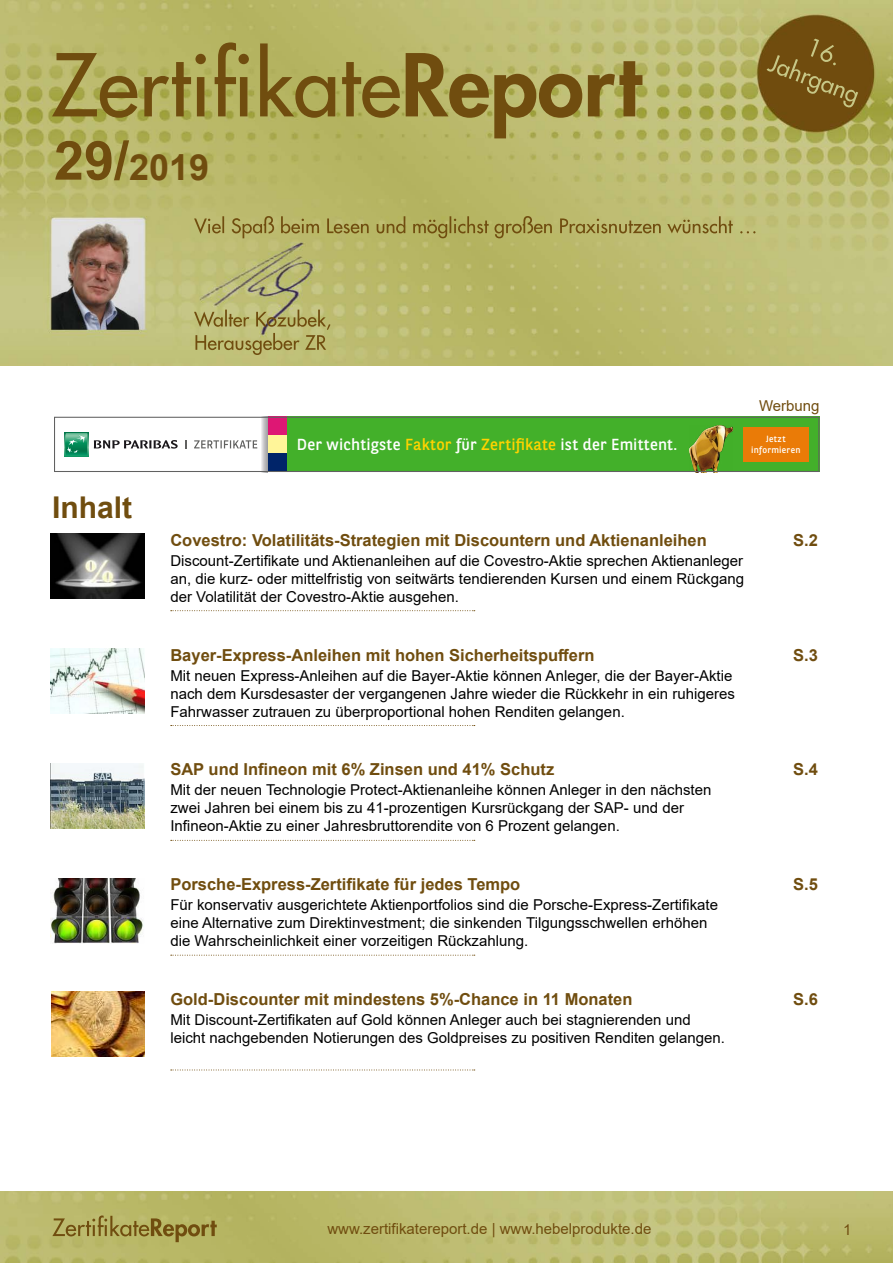
<style>
.page{position:relative;width:893px;height:1263px;background:#fff}
.page>*{position:absolute;margin:0;border:0;box-sizing:border-box;transform-origin:0 0}
.t1{font:700 36px "Arial";color:#704d0f}
.t2{font:700 30px "Arial";color:#704d0f}
.t3{font:700 16.5px "Arial";color:#704d0f}
.t4{font:16.05px "BNPP Sans";letter-spacing:.01em;color:#fff}
.t5{font:15px/18px "Arial";color:#000}
.t6{font:15px "Arial";color:#704d0f}
.t7{font:9px/10.8px "BNPP Sans";letter-spacing:.03em;color:#fff;text-align:center}
.s1{font-size:54px}
.s2{color:#ffd300}
</style>
<div class="page">
<img style="left:0;top:0;width:893px;height:366px">
<img style="left:0;top:1192px;width:893px;height:71px">
<img style="left:51px;top:534px;width:93px;height:65px">
<svg style="left:171px;top:610px;width:304px;height:1px"></svg>
<img style="left:51px;top:648px;width:93px;height:66px">
<svg style="left:171px;top:725px;width:304px;height:1px"></svg>
<img style="left:51px;top:763px;width:93px;height:65px">
<svg style="left:171px;top:840px;width:304px;height:1px"></svg>
<img style="left:51px;top:878px;width:92px;height:65px">
<svg style="left:171px;top:955px;width:304px;height:1px"></svg>
<svg style="left:171px;top:1069px;width:304px;height:1px"></svg>
<img style="left:51px;top:991px;width:94px;height:66px">
<div style="left:268px;top:417px;width:551px;height:55px;background:#43b02a"></div>
<svg style="left:261px;top:419px;width:7px;height:51px"></svg>
<div style="left:65px;top:433px;width:23px;height:23px;background:#129c6a"></div>
<svg style="left:65px;top:433px;width:23px;height:22px"></svg>
<svg style="left:94px;top:440px;width:84px;height:9px"></svg>
<svg style="left:194px;top:440px;width:63px;height:8px"></svg>
<img style="left:690px;top:426px;width:42px;height:44px">
<div style="left:268px;top:435px;width:18px;height:19px;background:#fff599"></div>
<div style="left:268px;top:417px;width:18px;height:18px;background:#de1774"></div>
<div style="left:268px;top:454px;width:18px;height:18px;background:#002469"></div>
<div style="left:743px;top:427px;width:66px;height:34px;background:#ea7b07"></div>
<div style="left:54px;top:417px;width:765px;height:55px;border:1px solid #616161"></div>
<h1 class="t1" style="left:54px;top:142px;width:157px"><span class="s1">29/</span>2019</h1>
<h2 class="t2" style="left:52px;top:487px;width:82px">Inhalt</h2>
<p class="t6" style="left:759px;top:395px;width:62px">Werbung</p>
<p class="t4" style="left:297px;top:434px;width:382px">Der wichtigste <span class="s2">Faktor</span> für <span class="s2">Zertifikate</span> ist der Emittent.</p>
<p class="t7" style="left:751px;top:433px;width:51px">Jetzt informieren</p>
<p class="t3" style="left:170px;top:528px;width:538px">Covestro: Volatilitäts-Strategien mit Discountern und Aktienanleihen</p>
<p class="t5" style="left:170px;top:551px;width:575px;text-align:justify">Discount-Zertifikate und Aktienanleihen auf die Covestro-Aktie sprechen Aktienanleger an, die kurz- oder mittelfristig von seitwärts tendierenden Kursen und einem Rückgang der Volatilität der Covestro-Aktie ausgehen.</p>
<p class="t3" style="left:170px;top:643px;width:426px">Bayer-Express-Anleihen mit hohen Sicherheitspuffern</p>
<p class="t5" style="left:170px;top:666px;width:566px">Mit neuen Express-Anleihen auf die Bayer-Aktie können Anleger, die der Bayer-Aktie nach dem Kursdesaster der vergangenen Jahre wieder die Rückkehr in ein ruhigeres<br>Fahrwasser zutrauen zu überproportional hohen Renditen gelangen.</p>
<p class="t3" style="left:170px;top:758px;width:385px">SAP und Infineon mit 6% Zinsen und 41% Schutz</p>
<p class="t5" style="left:170px;top:781px;width:542px">Mit der neuen Technologie Protect-Aktienanleihe können Anleger in den nächsten zwei Jahren bei einem bis zu 41-prozentigen Kursrückgang der SAP- und der<br>Infineon-Aktie zu einer Jahresbruttorendite von 6 Prozent gelangen.</p>
<p class="t3" style="left:170px;top:873px;width:351px">Porsche-Express-Zertifikate für jedes Tempo</p>
<p class="t5" style="left:170px;top:896px;width:549px">Für konservativ ausgerichtete Aktienportfolios sind die Porsche-Express-Zertifikate eine Alternative zum Direktinvestment; die sinkenden Tilgungsschwellen erhöhen die Wahrscheinlichkeit einer vorzeitigen Rückzahlung.</p>
<p class="t3" style="left:170px;top:987px;width:464px">Gold-Discounter mit mindestens 5%-Chance in 11 Monaten</p>
<p class="t5" style="left:170px;top:1011px;width:556px">Mit Discount-Zertifikaten auf Gold können Anleger auch bei stagnierenden und leicht nachgebenden Notierungen des Goldpreises zu positiven Renditen gelangen.</p>
<p class="t3" style="left:793px;top:528px;width:26px">S.2</p>
<p class="t3" style="left:793px;top:643px;width:26px">S.3</p>
<p class="t3" style="left:793px;top:758px;width:26px">S.4</p>
<p class="t3" style="left:793px;top:873px;width:26px">S.5</p>
<p class="t3" style="left:793px;top:987px;width:26px">S.6</p>
<p class="t6" style="left:327px;top:1218px;width:326px">www.zertifikatereport.de | www.hebelprodukte.de</p>
<p class="t6" style="left:843px;top:1219px;width:10px">1</p>
</div>
